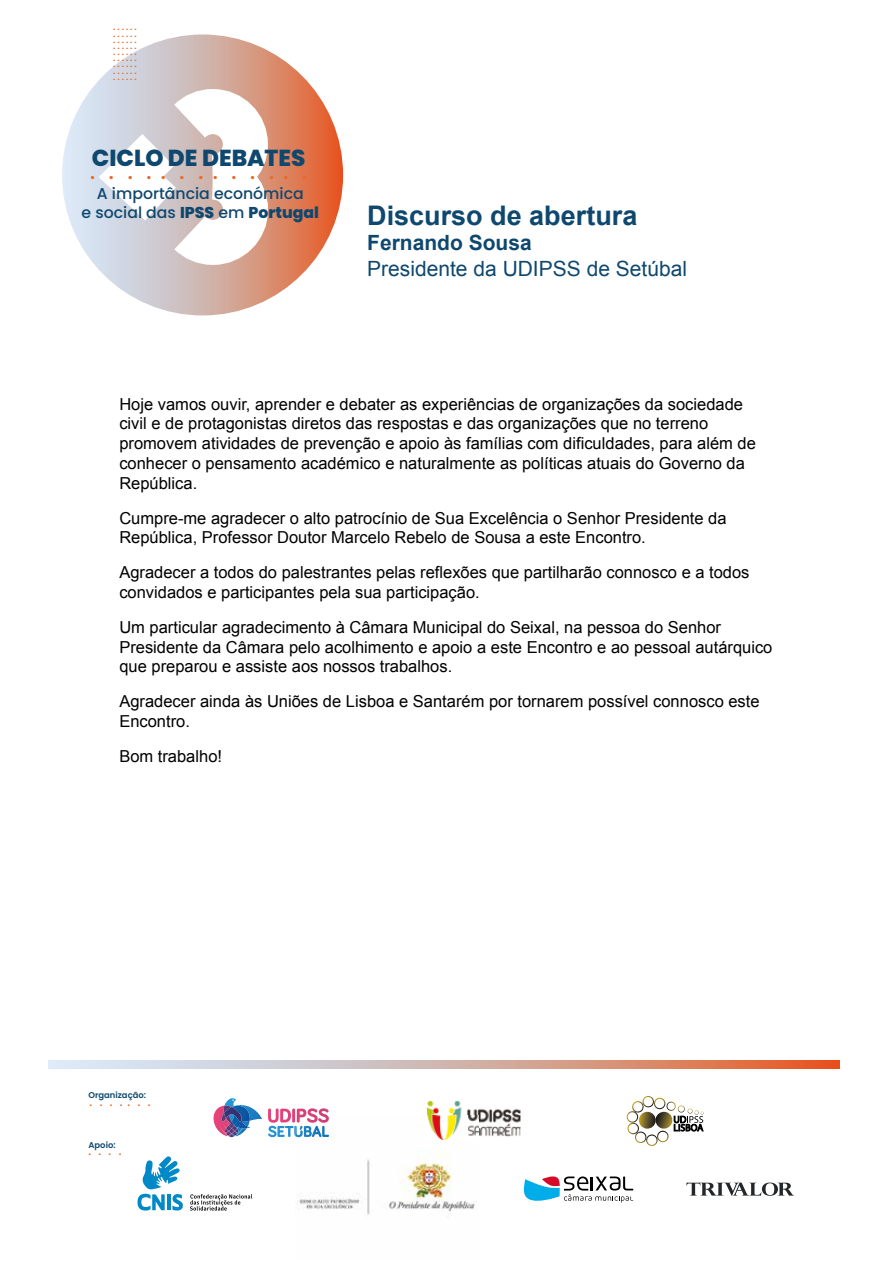
<style>
.page{position:relative;width:893px;height:1263px;background:#fff}
.page>*{position:absolute;margin:0;border:0;box-sizing:border-box;transform-origin:0 0}
.t1{font:700 27px "Arial";color:#0f486f}
.t2{font:800 23.1px "Poppins";color:#0f486f}
.t3{font:21px "Arial";color:#0f486f}
.t4{font:700 21px "Arial";color:#0f486f}
.t5{font:600 19.35px "Poppins";color:#e9692c}
.t6{font:16.5px/19.8px "Arial";color:#000}
.t7{font:500 15.75px/18.9px "Poppins";color:#0f486f;text-align:center}
.t8{font:600 10.35px "Poppins";color:#e9692c}
.t9{font:600 8.7px/6.1px "Poppins";color:#e9692c;text-align:justify}
.t10{font:600 8.4px "Poppins";color:#0f486f}
.s1{font-weight:800}
</style>
<div class="page">
<img style="left:62px;top:34px;width:281px;height:281px;border-radius:140px">
<svg style="left:627px;top:1096px;width:77px;height:50px"></svg>
<svg style="left:523px;top:1176px;width:110px;height:27px"></svg>
<svg style="left:686px;top:1182px;width:108px;height:14px"></svg>
<svg style="left:137px;top:1156px;width:46px;height:55px"></svg>
<svg style="left:190px;top:1194px;width:62px;height:16px"></svg>
<img style="left:297px;top:1137px;width:180px;height:78px">
<svg style="left:213px;top:1098px;width:49px;height:39px"></svg>
<img style="left:230px;top:1106px;width:20px;height:22px">
<img style="left:224px;top:1107px;width:18px;height:19px">
<svg style="left:268px;top:1108px;width:61px;height:29px"></svg>
<img style="left:299px;top:1126px;width:30px;height:11px">
<img style="left:427px;top:1101px;width:93px;height:36px">
<img style="left:427px;top:1115px;width:51px;height:24px">
<img style="left:49px;top:1060px;width:790px;height:8px">
<svg style="left:66px;top:67px;width:225px;height:220px"></svg>
<p class="t9" style="left:113px;top:24px;width:25px">. . . . . . . . . . . . . . . . . . . . . . . . . . . . . . . . . . . . . . . . . . . . . . . . . . . . . .</p>
<h2 class="t2" style="left:92px;top:144px;width:215px">CICLO DE DEBATES</h2>
<p class="t5" style="left:90px;top:161px;width:219px">. . . . . . . . . . . . .</p>
<p class="t7" style="left:82px;top:184px;width:239px">A importância económica<br>e social das <span class="s1">IPSS</span> em <span class="s1">Portugal</span></p>
<h1 class="t1" style="left:367px;top:198px;width:272px">Discurso de abertura</h1>
<p class="t4" style="left:367px;top:229px;width:166px">Fernando Sousa</p>
<p class="t3" style="left:367px;top:254px;width:321px">Presidente da UDIPSS de Setúbal</p>
<p class="t6" style="left:119px;top:394px;width:638px">Hoje vamos ouvir, aprender e debater as experiências de organizações da sociedade civil e de protagonistas diretos das respostas e das organizações que no terreno promovem atividades de prevenção e apoio às famílias com dificuldades, para além de conhecer o pensamento académico e naturalmente as políticas atuais do Governo da República.</p>
<p class="t6" style="left:119px;top:508px;width:609px">Cumpre-me agradecer o alto patrocínio de Sua Excelência o Senhor Presidente da<br>República, Professor Doutor Marcelo Rebelo de Sousa a este Encontro.</p>
<p class="t6" style="left:119px;top:563px;width:632px">Agradecer a todos do palestrantes pelas reflexões que partilharão connosco e a todos convidados e participantes pela sua participação.</p>
<p class="t6" style="left:119px;top:617px;width:655px">Um particular agradecimento à Câmara Municipal do Seixal, na pessoa do Senhor<br>Presidente da Câmara pelo acolhimento e apoio a este Encontro e ao pessoal autárquico que preparou e assiste aos nossos trabalhos.</p>
<p class="t6" style="left:119px;top:692px;width:642px">Agradecer ainda às Uniões de Lisboa e Santarém por tornarem possível connosco este<br>Encontro.</p>
<p class="t6" style="left:119px;top:746px;width:104px">Bom trabalho!</p>
<p class="t10" style="left:89px;top:1090px;width:59px">Organização:</p>
<p class="t8" style="left:90px;top:1096px;width:63px">. . . . . . .</p>
<p class="t10" style="left:89px;top:1140px;width:29px">Apoio:</p>
<p class="t8" style="left:88px;top:1146px;width:35px">. . . .</p>
</div>
